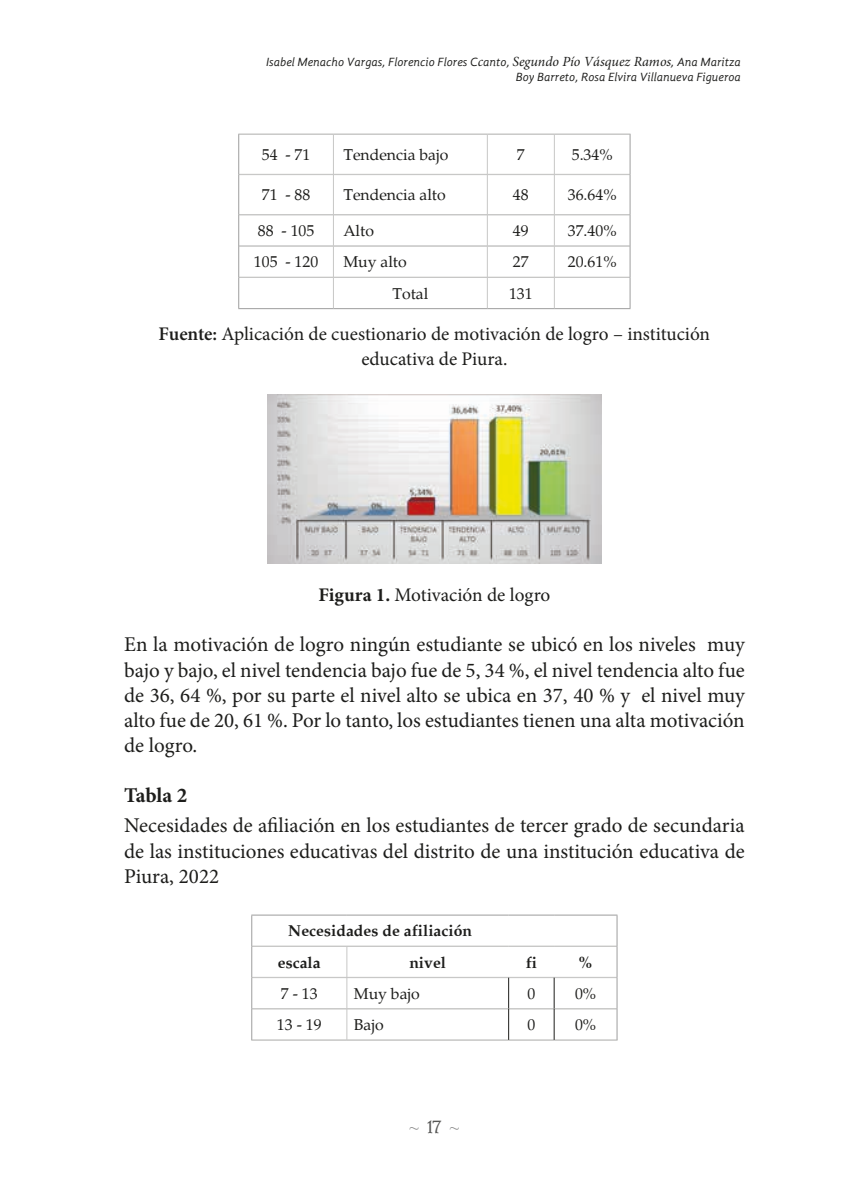
<style>
.page{position:relative;width:844px;height:1191px;background:#fff}
.page>*{position:absolute;margin:0;border:0;box-sizing:border-box;transform-origin:0 0}
.t1{font:21px/25.2px "Minion Pro";color:#1d1d1b;text-align:justify}
.t2{font:700 21px "Minion Pro";letter-spacing:-.005em;color:#1d1d1b}
.t3{font:19.25px/25.2px "Minion Pro";color:#1d1d1b;text-align:center}
.t4{font:17.5px "Poor Richard";color:#878787}
.t5{font:15.75px "Palatino";color:#1d1d1b}
.t6{font:700 15.75px/31.2px "Palatino";color:#1d1d1b}
.t7{font:italic 12.25px/15.4px "Gandhi Sans";color:#1d1d1b;text-align:right}
.s1{font-family:"Minion Pro";font-size:14px}
.s2{font-weight:600}
.s3{font-weight:700}
.s4{color:#575756}
</style>
<div class="page">
<hr style="left:238px;top:134px;width:95px;height:1px;background:#c7c7c6">
<hr style="left:333px;top:134px;width:154px;height:1px;background:#c7c7c6">
<hr style="left:487px;top:134px;width:67px;height:1px;background:#c7c7c6">
<hr style="left:554px;top:134px;width:76px;height:1px;background:#c7c7c6">
<hr style="left:239px;top:174px;width:94px;height:1px;background:#c7c7c6">
<hr style="left:333px;top:174px;width:154px;height:1px;background:#c7c7c6">
<hr style="left:487px;top:174px;width:67px;height:1px;background:#c7c7c6">
<hr style="left:554px;top:174px;width:75px;height:1px;background:#c7c7c6">
<hr style="left:239px;top:214px;width:94px;height:1px;background:#c7c7c6">
<hr style="left:239px;top:215px;width:94px;height:1px;background:#c7c7c6">
<hr style="left:333px;top:214px;width:154px;height:1px;background:#c7c7c6">
<hr style="left:333px;top:215px;width:154px;height:1px;background:#c7c7c6">
<hr style="left:487px;top:214px;width:67px;height:1px;background:#c7c7c6">
<hr style="left:487px;top:215px;width:67px;height:1px;background:#c7c7c6">
<hr style="left:554px;top:214px;width:75px;height:1px;background:#c7c7c6">
<hr style="left:554px;top:215px;width:75px;height:1px;background:#c7c7c6">
<hr style="left:239px;top:246px;width:94px;height:1px;background:#c7c7c6">
<hr style="left:333px;top:246px;width:154px;height:1px;background:#c7c7c6">
<hr style="left:487px;top:246px;width:67px;height:1px;background:#c7c7c6">
<hr style="left:554px;top:246px;width:75px;height:1px;background:#c7c7c6">
<hr style="left:239px;top:277px;width:94px;height:1px;background:#c7c7c6">
<hr style="left:333px;top:277px;width:154px;height:1px;background:#c7c7c6">
<hr style="left:487px;top:277px;width:67px;height:1px;background:#c7c7c6">
<hr style="left:554px;top:277px;width:75px;height:1px;background:#c7c7c6">
<hr style="left:238px;top:134px;width:1px;height:40px;background:#9d9d9d">
<hr style="left:629px;top:134px;width:1px;height:40px;background:#9d9d9d">
<hr style="left:238px;top:174px;width:1px;height:41px;background:#9d9d9d">
<hr style="left:629px;top:174px;width:1px;height:41px;background:#9d9d9d">
<hr style="left:238px;top:215px;width:1px;height:31px;background:#9d9d9d">
<hr style="left:629px;top:215px;width:1px;height:31px;background:#9d9d9d">
<hr style="left:238px;top:246px;width:1px;height:31px;background:#9d9d9d">
<hr style="left:629px;top:246px;width:1px;height:31px;background:#9d9d9d">
<hr style="left:333px;top:134px;width:1px;height:40px;background:#c7c7c6">
<hr style="left:487px;top:134px;width:1px;height:40px;background:#c7c7c6">
<hr style="left:554px;top:134px;width:1px;height:40px;background:#c7c7c6">
<hr style="left:333px;top:175px;width:1px;height:39px;background:#c7c7c6">
<hr style="left:487px;top:175px;width:1px;height:39px;background:#c7c7c6">
<hr style="left:554px;top:175px;width:1px;height:39px;background:#c7c7c6">
<hr style="left:333px;top:215px;width:1px;height:31px;background:#c7c7c6">
<hr style="left:487px;top:215px;width:1px;height:31px;background:#c7c7c6">
<hr style="left:554px;top:215px;width:1px;height:31px;background:#c7c7c6">
<hr style="left:333px;top:246px;width:1px;height:31px;background:#c7c7c6">
<hr style="left:487px;top:246px;width:1px;height:31px;background:#c7c7c6">
<hr style="left:554px;top:246px;width:1px;height:31px;background:#c7c7c6">
<hr style="left:333px;top:277px;width:1px;height:31px;background:#c7c7c6">
<hr style="left:487px;top:277px;width:1px;height:31px;background:#c7c7c6">
<hr style="left:554px;top:277px;width:1px;height:31px;background:#c7c7c6">
<hr style="left:238px;top:308px;width:95px;height:1px;background:#9d9d9d">
<hr style="left:333px;top:308px;width:154px;height:1px;background:#9d9d9d">
<hr style="left:487px;top:308px;width:67px;height:1px;background:#9d9d9d">
<hr style="left:554px;top:308px;width:76px;height:1px;background:#9d9d9d">
<hr style="left:238px;top:277px;width:1px;height:31px;background:#9d9d9d">
<hr style="left:629px;top:277px;width:1px;height:31px;background:#9d9d9d">
<img style="left:268px;top:394px;width:333px;height:169px">
<svg style="left:252px;top:915px;width:364px;height:124px"></svg>
<hr style="left:252px;top:945px;width:95px;height:1px;background:#c7c7c6">
<hr style="left:252px;top:946px;width:95px;height:1px;background:#c7c7c6">
<hr style="left:347px;top:945px;width:161px;height:1px;background:#c7c7c6">
<hr style="left:347px;top:946px;width:161px;height:1px;background:#c7c7c6">
<hr style="left:508px;top:945px;width:46px;height:1px;background:#c7c7c6">
<hr style="left:508px;top:946px;width:46px;height:1px;background:#c7c7c6">
<hr style="left:554px;top:945px;width:62px;height:1px;background:#c7c7c6">
<hr style="left:554px;top:946px;width:62px;height:1px;background:#c7c7c6">
<hr style="left:252px;top:977px;width:95px;height:1px;background:#c7c7c6">
<hr style="left:347px;top:977px;width:161px;height:1px;background:#c7c7c6">
<hr style="left:508px;top:977px;width:46px;height:1px;background:#c7c7c6">
<hr style="left:554px;top:977px;width:62px;height:1px;background:#c7c7c6">
<hr style="left:252px;top:1008px;width:95px;height:1px;background:#c7c7c6">
<hr style="left:347px;top:1008px;width:161px;height:1px;background:#c7c7c6">
<hr style="left:508px;top:1008px;width:46px;height:1px;background:#c7c7c6">
<hr style="left:554px;top:1008px;width:62px;height:1px;background:#c7c7c6">
<hr style="left:251px;top:1039px;width:96px;height:1px;background:#c7c7c6">
<hr style="left:251px;top:1040px;width:96px;height:1px;background:#c7c7c6">
<hr style="left:347px;top:1039px;width:161px;height:1px;background:#c7c7c6">
<hr style="left:347px;top:1040px;width:161px;height:1px;background:#c7c7c6">
<hr style="left:508px;top:1039px;width:46px;height:1px;background:#c7c7c6">
<hr style="left:508px;top:1040px;width:46px;height:1px;background:#c7c7c6">
<hr style="left:554px;top:1039px;width:63px;height:1px;background:#c7c7c6">
<hr style="left:554px;top:1040px;width:63px;height:1px;background:#c7c7c6">
<hr style="left:346px;top:946px;width:1px;height:31px;background:#c7c7c6">
<hr style="left:346px;top:977px;width:1px;height:31px;background:#c7c7c6">
<hr style="left:346px;top:1009px;width:1px;height:30px;background:#c7c7c6">
<hr style="left:251px;top:977px;width:1px;height:31px;background:#9d9d9d">
<hr style="left:616px;top:977px;width:1px;height:31px;background:#9d9d9d">
<hr style="left:251px;top:1008px;width:1px;height:31px;background:#9d9d9d">
<hr style="left:616px;top:1008px;width:1px;height:31px;background:#9d9d9d">
<hr style="left:508px;top:977px;width:1px;height:31px;background:#1d1d1b">
<hr style="left:553px;top:977px;width:1px;height:31px;background:#1d1d1b">
<hr style="left:508px;top:1009px;width:1px;height:30px;background:#1d1d1b">
<hr style="left:553px;top:1009px;width:1px;height:30px;background:#1d1d1b">
<hr style="left:251px;top:915px;width:1px;height:31px;background:#9d9d9d">
<hr style="left:251px;top:914px;width:96px;height:1px;background:#9d9d9d">
<hr style="left:347px;top:914px;width:161px;height:1px;background:#9d9d9d">
<hr style="left:508px;top:914px;width:46px;height:1px;background:#9d9d9d">
<hr style="left:554px;top:914px;width:63px;height:1px;background:#9d9d9d">
<hr style="left:616px;top:915px;width:1px;height:31px;background:#9d9d9d">
<hr style="left:251px;top:946px;width:1px;height:31px;background:#9d9d9d">
<hr style="left:616px;top:946px;width:1px;height:31px;background:#9d9d9d">
<p class="t7" style="left:266px;top:54px;width:476px">Isabel Menacho Vargas, Florencio Flores C<span class="s1">c</span>anto, <span class="s1">Segundo Pío Vásquez Ramos</span>, Ana Maritza<br>Boy Barreto, Rosa Elvira Villanueva Figueroa</p>
<p class="t5" style="left:262px;top:145px;width:50px">54 - 71</p>
<p class="t5" style="left:343px;top:145px;width:106px">Tendencia bajo</p>
<p class="t5" style="left:516px;top:145px;width:9px">7</p>
<p class="t5" style="left:571px;top:145px;width:42px">5.34%</p>
<p class="t5" style="left:262px;top:186px;width:50px">71 - 88</p>
<p class="t5" style="left:343px;top:186px;width:104px">Tendencia alto</p>
<p class="t5" style="left:513px;top:186px;width:17px">48</p>
<p class="t5" style="left:567px;top:186px;width:50px">36.64%</p>
<p class="t5" style="left:258px;top:221px;width:58px">88 - 105</p>
<p class="t5" style="left:343px;top:221px;width:32px">Alto</p>
<p class="t5" style="left:513px;top:221px;width:17px">49</p>
<p class="t5" style="left:567px;top:221px;width:50px">37.40%</p>
<p class="t5" style="left:254px;top:253px;width:66px">105 - 120</p>
<p class="t5" style="left:343px;top:253px;width:65px">Muy alto</p>
<p class="t5" style="left:513px;top:253px;width:17px">27</p>
<p class="t5" style="left:567px;top:253px;width:50px">20.61%</p>
<p class="t5" style="left:392px;top:284px;width:37px">Total</p>
<p class="t5" style="left:509px;top:284px;width:25px">131</p>
<p class="t3" style="left:159px;top:321px;width:553px"><span class="s2">Fuente:</span> Aplicación de cuestionario de motivación de logro – institución educativa de Piura.</p>
<p class="t3" style="left:318px;top:582px;width:233px"><span class="s3">Figura 1.</span> Motivación de logro</p>
<p class="t1" style="left:124px;top:632px;width:622px">En la motivación de logro ningún estudiante se ubicó en los niveles muy bajo y bajo, el nivel tendencia bajo fue de 5, 34 %, el nivel tendencia alto fue de 36, 64 %, por su parte el nivel alto se ubica en 37, 40 % y el nivel muy alto fue de 20, 61 %. Por lo tanto, los estudiantes tienen una alta motivación de logro.</p>
<p class="t2" style="left:124px;top:780px;width:65px">Tabla 2</p>
<p class="t1" style="left:124px;top:813px;width:622px">Necesidades de afiliación en los estudiantes de tercer grado de secundaria de las instituciones educativas del distrito de una institución educativa de Piura, 2022</p>
<p class="t6" style="left:278px;top:915px;width:196px;text-indent:10px">Necesidades de afiliación escala</p>
<p class="t6" style="left:409px;top:946px;width:38px">nivel</p>
<p class="t6" style="left:525px;top:946px;width:13px">fi</p>
<p class="t6" style="left:578px;top:946px;width:16px">%</p>
<p class="t5" style="left:281px;top:984px;width:38px">7 - 13</p>
<p class="t5" style="left:354px;top:984px;width:67px">Muy bajo</p>
<p class="t5" style="left:527px;top:984px;width:9px">0</p>
<p class="t5" style="left:575px;top:984px;width:23px">0%</p>
<p class="t5" style="left:277px;top:1015px;width:46px">13 - 19</p>
<p class="t5" style="left:354px;top:1015px;width:31px">Bajo</p>
<p class="t5" style="left:527px;top:1015px;width:9px">0</p>
<p class="t5" style="left:575px;top:1015px;width:23px">0%</p>
<p class="t4" style="left:409px;top:1116px;width:51px">~ <span class="s4">17</span> ~</p>
</div>
